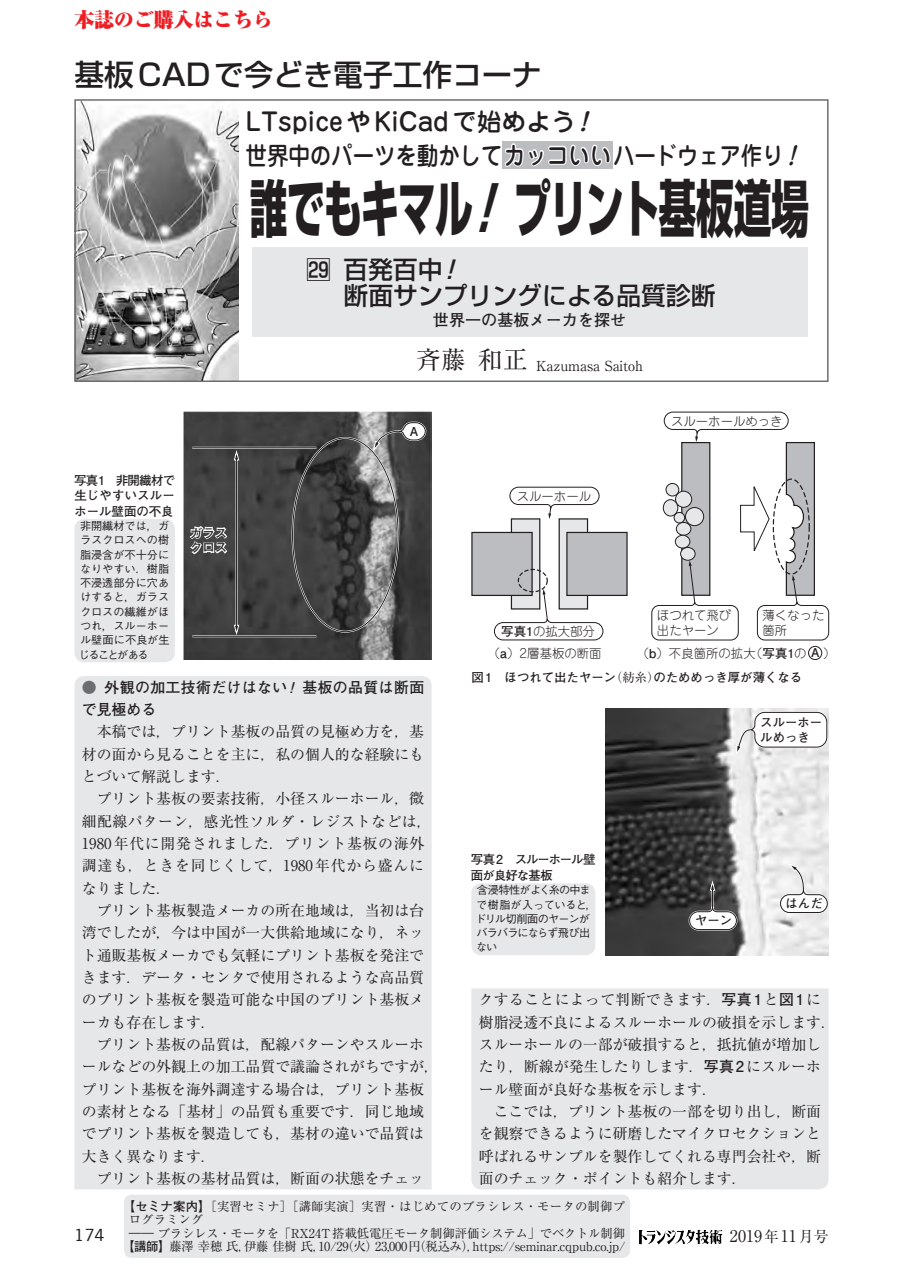
<style>
.page{position:relative;width:903px;height:1275px;background:#fff}
.page>*{position:absolute;margin:0;border:0;box-sizing:border-box;transform-origin:0 0}
.t1{font:800 61.95px "Shin Go Pr 6";letter-spacing:-.02em;color:#231f20;scale:.61 1}
.t2{font:500 29.75px "Shin Go Pr 6";color:#231f20}
.t3{font:500 24.85px/33.8px "Jun 34 Pro";color:#231f20}
.t4{font:500 24.85px/26.1px "Shin Go Pr 6";color:#231f20}
.t5{font:900 19.78px "Ryumin Pr 6";color:#ee1d23}
.t6{font:700 16.1px "Futo Go B101 Pr 6";color:#231f20}
.t7{font:16.1px "Ryumin Pr 6";color:#231f20}
.t8{font:15.58px "News Gothic Std";color:#231f20;scale:1.11 1}
.t9{font:14.88px/22.4px "Ryumin Pr 6";color:#231f20}
.t10{font:700 14.88px/22.4px "Futo Go B101 Pr 6";letter-spacing:.025em;color:#231f20}
.t11{font:13.83px "Ryumin Pr 6";color:#231f20}
.t12{font:12.42px "Ryumin Pr 6";letter-spacing:-.01em;color:#231f20}
.t13{font:12.42px/14.9px "Jun 101 Pro Light 90 pv RKSJ H";color:#231f20}
.t14{font:700 12.42px/15.6px "Futo Go B101 Pr 6";color:#231f20;text-align:justify}
.t15{font:12.42px "Ryumin Pr 6";letter-spacing:.015em;color:#231f20}
.t16{font:12.42px/14.9px "Futo Go B101 Pr 6 Bold 90 pv RKSJ H";color:#231f20}
.t17{font:700 12.42px/15.6px "Futo Go B101 Pr 6";letter-spacing:-.075em;color:#231f20}
.t18{font:500 11.2px/14.3px "Gothic BBB Pr 6";letter-spacing:-.025em;color:#231f20;text-align:justify}
.t19{font:500 11.2px/14.3px "Gothic BBB Pr 6";letter-spacing:-.07em;color:#231f20}
.s1{font-style:italic}
.s2{font-size:24.85px}
.s3{font-family:"Futo Go B101 Pro Bold 90 pv RKSJ H"}
.s4{font-family:"Futo Go B101 Pro Bold 90 pv RKSJ H";font-size:12.25px}
.s5{font-family:"Ryumin Pr 6";font-weight:400}
.s6{color:#6c6d70}
.s7{font-family:"Futo Go B101 Pr 6";font-weight:700}
.s8{font-size:14.88px}
</style>
<div class="page">
<img style="left:184px;top:412px;width:248px;height:248px">
<svg style="left:188px;top:421px;width:239px;height:218px;background:#4e4e4e"></svg>
<div style="left:74px;top:519px;width:101px;height:143px;background:#e6e7e9;border-radius:10px"></div>
<svg style="left:494px;top:412px;width:335px;height:229px"></svg>
<svg style="left:695px;top:436px;width:3px;height:6px"></svg>
<svg style="left:509px;top:486px;width:91px;height:33px"></svg>
<div style="left:685px;top:507px;width:19px;height:19px;background:#e6e7e9;border-radius:50%"></div>
<div style="left:685px;top:507px;width:19px;height:19px;border:1px solid #231f20;border-radius:50%"></div>
<div style="left:675px;top:491px;width:17px;height:16px;background:#e6e7e9;border-radius:50%"></div>
<div style="left:675px;top:491px;width:17px;height:17px;border:1px solid #231f20;border-radius:50%"></div>
<div style="left:666px;top:483px;width:13px;height:13px;background:#e6e7e9;border-radius:50%"></div>
<div style="left:665px;top:483px;width:14px;height:13px;border:1px solid #231f20;border-radius:50%"></div>
<div style="left:663px;top:500px;width:15px;height:16px;background:#e6e7e9;border-radius:50%"></div>
<div style="left:663px;top:499px;width:15px;height:17px;border:1px solid #231f20;border-radius:50%"></div>
<div style="left:674px;top:512px;width:11px;height:11px;background:#e6e7e9;border-radius:50%"></div>
<div style="left:674px;top:512px;width:11px;height:11px;border:1px solid #231f20;border-radius:50%"></div>
<div style="left:676px;top:522px;width:15px;height:13px;background:#e6e7e9;border-radius:50%"></div>
<div style="left:676px;top:522px;width:15px;height:14px;border:1px solid #231f20;border-radius:50%"></div>
<div style="left:675px;top:535px;width:15px;height:13px;background:#e6e7e9;border-radius:50%"></div>
<div style="left:675px;top:535px;width:15px;height:13px;border:1px solid #231f20;border-radius:50%"></div>
<div style="left:680px;top:547px;width:15px;height:13px;background:#e6e7e9;border-radius:50%"></div>
<div style="left:680px;top:547px;width:15px;height:14px;border:1px solid #231f20;border-radius:50%"></div>
<svg style="left:740px;top:484px;width:30px;height:70px"></svg>
<svg style="left:689px;top:560px;width:6px;height:42px"></svg>
<svg style="left:543px;top:589px;width:5px;height:30px"></svg>
<svg style="left:785px;top:441px;width:30px;height:162px"></svg>
<div style="left:511px;top:518px;width:29px;height:92px;background:#e6e7e9;border:1px solid #231f20"></div>
<div style="left:472px;top:532px;width:60px;height:63px;background:#bcbdc0"></div>
<div style="left:471px;top:532px;width:62px;height:64px;border:1px solid #231f20"></div>
<div style="left:558px;top:518px;width:30px;height:92px;background:#e6e7e9;border:1px solid #231f20"></div>
<div style="left:566px;top:532px;width:62px;height:64px;background:#bcbdc0;border:1px solid #231f20"></div>
<div style="left:518px;top:569px;width:30px;height:23px;border:1px dashed #231f20;border-radius:50%"></div>
<div style="left:808px;top:646px;width:14px;height:14px;border:1px solid #231f20;border-radius:50%"></div>
<div style="left:471px;top:883px;width:124px;height:72px;background:#e6e7e9;border-radius:10px"></div>
<img style="left:605px;top:708px;width:223px;height:247px">
<svg style="left:688px;top:710px;width:140px;height:221px"></svg>
<div style="left:74px;top:676px;width:358px;height:513px;background:#e6e7e9"></div>
<div style="left:471px;top:988px;width:357px;height:201px;background:#e6e7e9"></div>
<div style="left:124px;top:1195px;width:506px;height:63px;background:#e6e7e9;border-radius:7px"></div>
<div style="left:252px;top:248px;width:555px;height:89px;background:#e6e7e9"></div>
<img style="left:76px;top:248px;width:162px;height:132px">
<svg style="left:74px;top:99px;width:739px;height:149px"></svg>
<img style="left:709px;top:1229px;width:13px;height:15px">
<h3 class="t5" style="left:74px;top:4px;width:200px">本誌のご購入はこちら</h3>
<h2 class="t2" style="left:74px;top:50px;width:469px">基板CADで今どき電子工作コーナ</h2>
<h3 class="t3" style="left:245px;top:102px;width:567px">LTspiceやKiCadで始めよう<span class="s1">！<br></span>世界中のパーツを動かしてカッコいいハードウェア作り<span class="s1">！</span></h3>
<h1 class="t1" style="left:250px;top:159px;width:919px">誰でもキマル<span class="s1">！</span>プリント基板道場</h1>
<h3 class="t4" style="left:343px;top:255px;width:374px">百発百中<span class="s1">！<br></span>断面サンプリングによる品質診断</h3>
<p class="t6" style="left:433px;top:307px;width:195px">世界一の基板メーカを探せ</p>
<p class="t11" style="left:416px;top:355px;width:228px"><span class="s2">斉藤和正</span> Kazumasa Saitoh</p>
<p class="t14" style="left:74px;top:472px;width:103px">写真1　非開繊材で生じやすいスルーホール壁面の不良</p>
<p class="t18" style="left:79px;top:518px;width:92px">非開繊材では，ガラスクロスへの樹脂浸含が不十分になりやすい．樹脂不浸透部分に穴あけすると，ガラスクロスの繊維がほつれ，スルーホール壁面に不良が生じることがある</p>
<p class="t16" style="left:190px;top:525px;width:39px">ガラスクロス</p>
<p class="t16" style="left:410px;top:423px;width:10px">A</p>
<p class="t13" style="left:517px;top:487px;width:76px">スルーホール</p>
<p class="t13" style="left:501px;top:622px;width:95px"><span class="s3">写真1</span>の拡大部分</p>
<p class="t13" style="left:671px;top:412px;width:113px">スルーホールめっき</p>
<p class="t13" style="left:657px;top:606px;width:76px">ほつれて飛び出たヤーン</p>
<p class="t13" style="left:762px;top:606px;width:64px">薄くなった箇所</p>
<p class="t13" style="left:488px;top:644px;width:115px">（<span class="s3">a</span>）2層基板の断面</p>
<p class="t13" style="left:637px;top:644px;width:200px">（<span class="s3">b</span>）不良箇所の拡大（<span class="s3">写真1</span>の <span class="s4">A</span> ）</p>
<p class="t14" style="left:471px;top:669px;width:332px">図 1　ほつれて出たヤーン<span class="s5">（紡糸）</span>のためめっき厚が薄くなる</p>
<p class="t10" style="left:82px;top:675px;width:344px"><span class="s6">●</span> 外観の加工技術だけはない<span class="s1">！</span>基板の品質は断面で見極める</p>
<p class="t9" style="left:82px;top:720px;width:359px">　本稿では，プリント基板の品質の見極め方を，基材の面から見ることを主に，私の個人的な経験にもとづいて解説します．<br>　プリント基板の要素技術，小径スルーホール，微細配線パターン，感光性ソルダ・レジストなどは，<br>1980年代に開発されました．プリント基板の海外調達も，ときを同じくして，1980年代から盛んになりました．<br>　プリント基板製造メーカの所在地域は，当初は台湾でしたが，今は中国が一大供給地域になり，ネット通販基板メーカでも気軽にプリント基板を発注できます．データ・センタで使用されるような高品質のプリント基板を製造可能な中国のプリント基板メーカも存在します．<br>　プリント基板の品質は，配線パターンやスルーホールなどの外観上の加工品質で議論されがちですが，プリント基板を海外調達する場合は，プリント基板の素材となる「基材」の品質も重要です．同じ地域でプリント基板を製造しても，基材の違いで品質は大きく異なります．<br>　プリント基板の基材品質は，断面の状態をチェッ</p>
<p class="t16" style="left:760px;top:714px;width:64px">スルーホールめっき</p>
<p class="t17" style="left:471px;top:851px;width:126px">写真2　スルーホール壁面が良好な基板</p>
<p class="t19" style="left:475px;top:882px;width:123px">含浸特性がよく糸の中まで樹脂が入っていると，ドリル切削面のヤーンがバラバラにならず飛び出ない</p>
<p class="t16" style="left:785px;top:896px;width:39px">はんだ</p>
<p class="t16" style="left:695px;top:913px;width:39px">ヤーン</p>
<p class="t9" style="left:479px;top:988px;width:359px">クすることによって判断できます．<span class="s7">写真 1</span>と<span class="s7">図1</span>に樹脂浸透不良によるスルーホールの破損を示します．スルーホールの一部が破損すると，抵抗値が増加したり，断線が発生したりします．<span class="s7">写真 2</span>にスルーホール壁面が良好な基板を示します．<br>　ここでは，プリント基板の一部を切り出し，断面を観察できるように研磨したマイクロセクションと呼ばれるサンプルを製作してくれる専門会社や，断面のチェック・ポイントも紹介します．</p>
<p class="t15" style="left:123px;top:1196px;width:504px">【<span class="s7">セミナ案内】</span>［実習セミナ］［講師実演］実習・はじめてのブラシレス・モータの制御プ</p>
<p class="t12" style="left:129px;top:1210px;width:76px">ログラミング</p>
<p class="t12" style="left:129px;top:1223px;width:498px">―― ブラシレス・モータを「RX24T搭載低電圧モータ制御評価システム」でベクトル制御</p>
<p class="t12" style="left:122px;top:1237px;width:505px">【<span class="s7">講師】</span>藤澤 幸穂 氏，伊藤 佳樹 氏，10/29（火）23,000円（税込み），https://seminar.cqpub.co.jp/</p>
<p class="t8" style="left:74px;top:1225px;width:29px">174</p>
<p class="t7" style="left:730px;top:1224px;width:100px">2019<span class="s8">年</span>11<span class="s8">月号</span></p>
</div>
